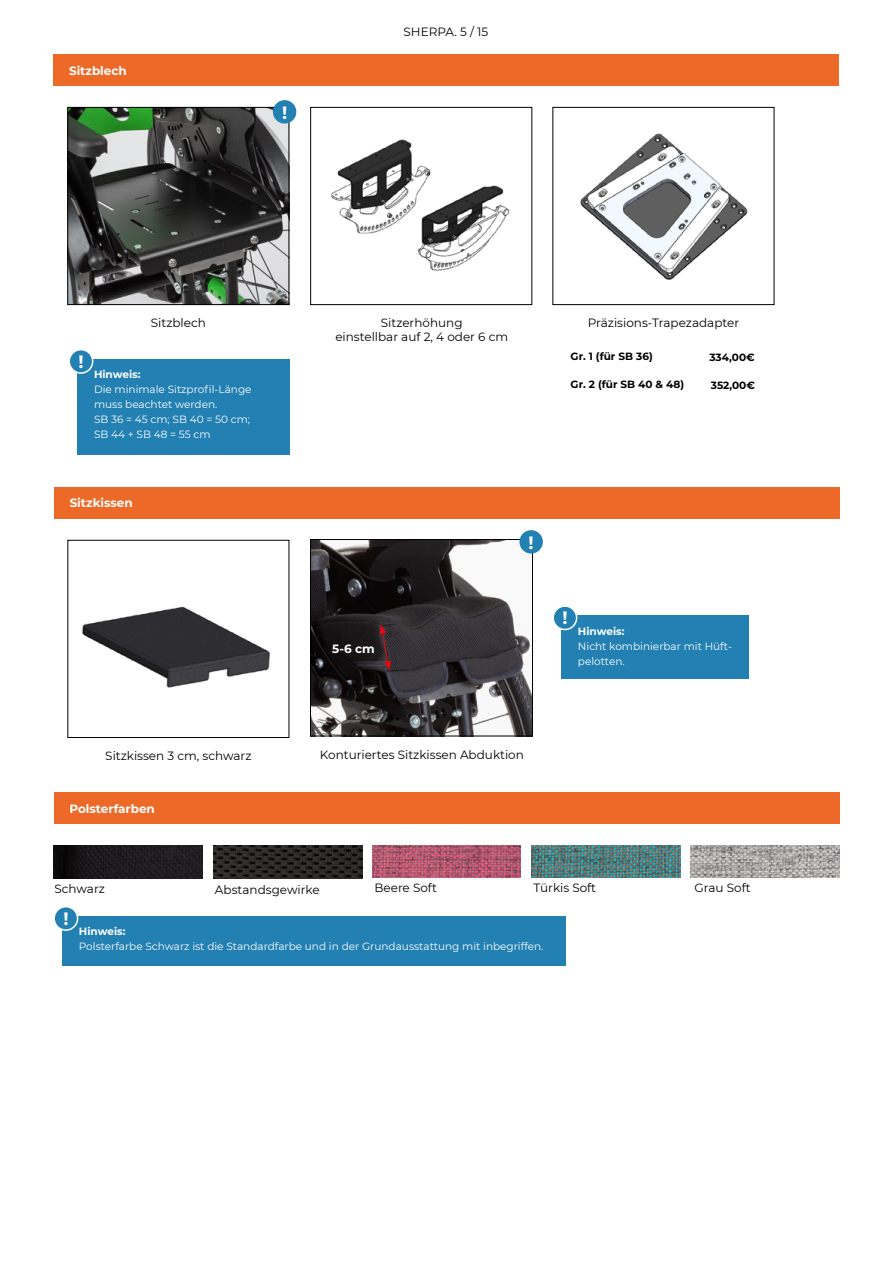
<style>
.page{position:relative;width:893px;height:1263px;background:#fff}
.page>*{position:absolute;margin:0;border:0;box-sizing:border-box;transform-origin:0 0}
.t1{font:700 17.85px "Montserrat";color:#fff}
.t2{font:12px/14.4px "Montserrat";color:#000;text-align:center}
.t3{font:700 12px "Montserrat";color:#fff}
.t4{font:10.5px/15px "Montserrat";color:#fff}
.t5{font:700 10.5px "Montserrat";color:#000}
.t6{font:700 10.5px "Montserrat";color:#fff}
</style>
<div class="page">
<img style="left:312px;top:541px;width:219px;height:193px">
<div style="left:310px;top:539px;width:223px;height:197px;border:1px solid #000"></div>
<img style="left:82px;top:606px;width:188px;height:82px">
<div style="left:67px;top:540px;width:222px;height:198px;border:1px solid #000"></div>
<div style="left:53px;top:54px;width:786px;height:32px;background:#ed6928"></div>
<div style="left:54px;top:487px;width:786px;height:31px;background:#ed6928"></div>
<img style="left:69px;top:109px;width:218px;height:194px">
<div style="left:67px;top:107px;width:222px;height:198px;border:1px solid #000"></div>
<img style="left:331px;top:139px;width:179px;height:132px">
<div style="left:310px;top:107px;width:222px;height:198px;border:1px solid #000"></div>
<img style="left:580px;top:133px;width:168px;height:147px">
<div style="left:552px;top:107px;width:222px;height:198px;border:1px solid #000"></div>
<svg style="left:379px;top:624px;width:12px;height:47px"></svg>
<div style="left:519px;top:530px;width:24px;height:23px;background:#2280b2;border-radius:50%"></div>
<div style="left:273px;top:100px;width:23px;height:24px;background:#2280b2;border-radius:50%"></div>
<div style="left:561px;top:615px;width:188px;height:64px;background:#2280b2"></div>
<div style="left:553px;top:606px;width:24px;height:23px;background:#2280b2;border-radius:50%"></div>
<div style="left:552px;top:605px;width:25px;height:25px;border:2px solid #fff;border-radius:50%"></div>
<div style="left:77px;top:359px;width:213px;height:95px;background:#2280b2"></div>
<div style="left:69px;top:350px;width:24px;height:23px;background:#2280b2;border-radius:50%"></div>
<div style="left:69px;top:349px;width:24px;height:25px;border:2px solid #fff;border-radius:50%"></div>
<img style="left:213px;top:846px;width:149px;height:32px">
<img style="left:54px;top:845px;width:149px;height:33px">
<img style="left:691px;top:846px;width:148px;height:32px">
<img style="left:531px;top:846px;width:149px;height:32px">
<img style="left:373px;top:846px;width:148px;height:32px">
<div style="left:54px;top:793px;width:785px;height:31px;background:#ed6928"></div>
<div style="left:62px;top:916px;width:503px;height:49px;background:#2280b2"></div>
<div style="left:54px;top:907px;width:24px;height:23px;background:#2280b2;border-radius:50%"></div>
<div style="left:53px;top:906px;width:25px;height:25px;border:2px solid #fff;border-radius:50%"></div>
<p class="t3" style="left:69px;top:62px;width:59px">Sitzblech</p>
<h1 class="t1" style="left:282px;top:99px;width:7px">!</h1>
<p class="t2" style="left:404px;top:24px;width:86px">SHERPA. 5 / 15</p>
<p class="t2" style="left:151px;top:315px;width:57px">Sitzblech</p>
<p class="t2" style="left:335px;top:315px;width:174px">Sitzerhöhung<br>einstellbar auf 2, 4 oder 6 cm</p>
<p class="t2" style="left:588px;top:315px;width:153px">Präzisions-Trapezadapter</p>
<h1 class="t1" style="left:78px;top:349px;width:7px">!</h1>
<p class="t5" style="left:571px;top:349px;width:84px">Gr. 1 (für SB 36)</p>
<p class="t5" style="left:571px;top:376px;width:115px">Gr. 2 (für SB 40 &amp; 48)</p>
<p class="t6" style="left:94px;top:367px;width:48px">Hinweis:</p>
<p class="t4" style="left:94px;top:381px;width:159px">Die minimale Sitzprofil-Länge muss beachtet werden.<br>SB 36 = 45 cm; SB 40 = 50 cm;<br>SB 44 + SB 48 = 55 cm</p>
<p class="t3" style="left:70px;top:494px;width:65px">Sitzkissen</p>
<h1 class="t1" style="left:529px;top:529px;width:7px">!</h1>
<h1 class="t1" style="left:562px;top:605px;width:7px">!</h1>
<p class="t5" style="left:709px;top:350px;width:47px">334,00€</p>
<p class="t5" style="left:711px;top:377px;width:46px">352,00€</p>
<p class="t3" style="left:332px;top:640px;width:44px">5-6 cm</p>
<p class="t2" style="left:105px;top:748px;width:148px">Sitzkissen 3 cm, schwarz</p>
<p class="t2" style="left:320px;top:747px;width:206px">Konturiertes Sitzkissen Abduktion</p>
<p class="t3" style="left:69px;top:800px;width:87px">Polsterfarben</p>
<p class="t6" style="left:578px;top:624px;width:48px">Hinweis:</p>
<p class="t4" style="left:578px;top:639px;width:156px">Nicht kombinierbar mit Hüft&shy;pelotten.</p>
<p class="t2" style="left:55px;top:881px;width:52px">Schwarz</p>
<p class="t2" style="left:215px;top:882px;width:106px">Abstandsgewirke</p>
<p class="t2" style="left:374px;top:880px;width:64px">Beere Soft</p>
<p class="t2" style="left:533px;top:880px;width:64px">Türkis Soft</p>
<p class="t2" style="left:695px;top:880px;width:58px">Grau Soft</p>
<h1 class="t1" style="left:63px;top:906px;width:7px">!</h1>
<p class="t6" style="left:79px;top:924px;width:48px">Hinweis:</p>
<p class="t4" style="left:79px;top:938px;width:466px">Polsterfarbe Schwarz ist die Standardfarbe und in der Grundausstattung mit inbegriffen.</p>
</div>
